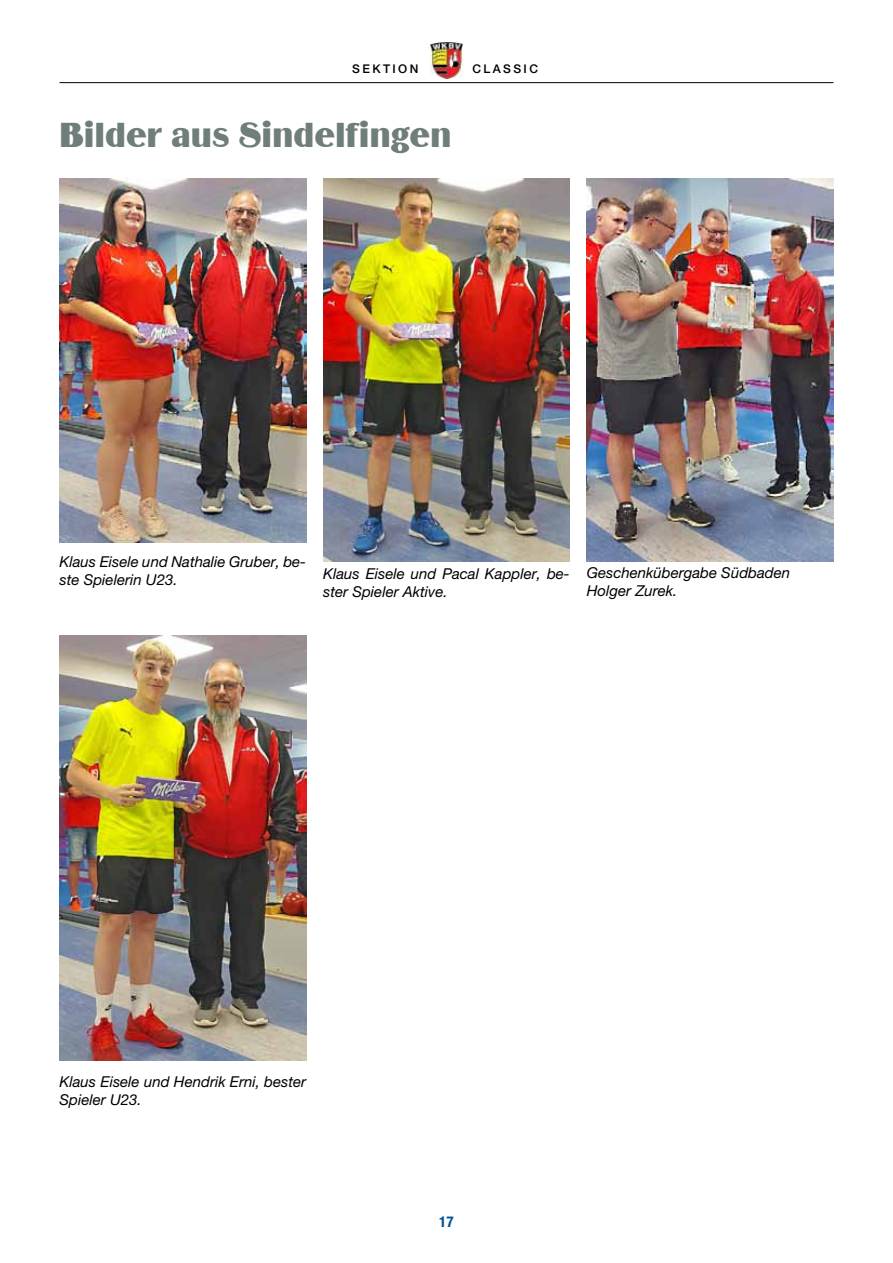
<style>
.page{position:relative;width:893px;height:1263px;background:#fff}
.page>*{position:absolute;margin:0;border:0;box-sizing:border-box;transform-origin:0 0}
.t1{font:36px "Binner D";color:#6f7e7a}
.t2{font:italic 15px/18px "Helvetica Neue LT Pro";color:#000}
.t3{font:700 condensed 15px "Helvetica Neue LT Pro";color:#00569a}
.t4{font:500 12px "Helvetica Neue LT Pro";letter-spacing:.2em;color:#000}
</style>
<div class="page">
<hr style="left:60px;top:82px;width:773px;height:1px;background:#000">
<img style="left:431px;top:43px;width:31px;height:36px">
<img style="left:60px;top:179px;width:246px;height:363px">
<img style="left:323px;top:179px;width:247px;height:382px">
<img style="left:587px;top:179px;width:246px;height:382px">
<img style="left:60px;top:635px;width:246px;height:426px">
<p class="t4" style="left:352px;top:62px;width:68px">SEKTION</p>
<p class="t4" style="left:472px;top:62px;width:67px">CLASSIC</p>
<h1 class="t1" style="left:60px;top:115px;width:393px">Bilder aus Sindelfingen</h1>
<p class="t2" style="left:60px;top:552px;width:248px">Klaus Eisele und Nathalie Gruber, be&shy;ste Spielerin U23.</p>
<p class="t2" style="left:323px;top:564px;width:248px">Klaus Eisele und Pacal Kappler, be&shy;ster Spieler Aktive.</p>
<p class="t2" style="left:587px;top:563px;width:205px">Geschenkübergabe Südbaden<br>Holger Zurek.</p>
<p class="t2" style="left:60px;top:1072px;width:248px">Klaus Eisele und Hendrik Erni, bester<br>Spieler U23.</p>
<p class="t3" style="left:439px;top:1212px;width:16px">17</p>
</div>
